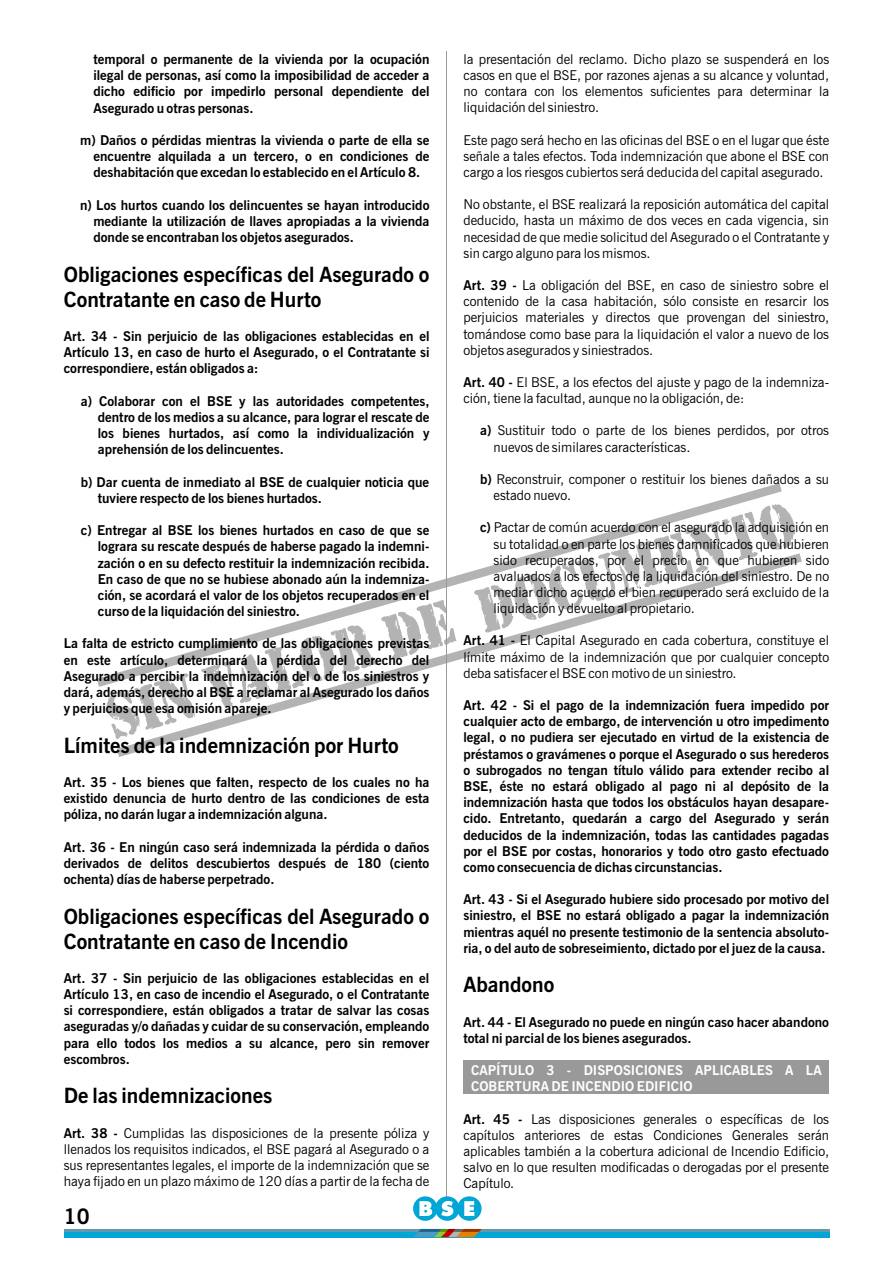
<style>
.page{position:relative;width:893px;height:1263px;background:#fff}
.page>*{position:absolute;margin:0;border:0;box-sizing:border-box;transform-origin:0 0}
.t1{font:700 21.3px "News Gothic BT";color:#000}
.t2{font:700 21px/25.2px "News Gothic BT";color:#000}
.t3{font:700 13.5px/16.2px "News Gothic BT";color:#000;text-align:justify}
.t4{font:13.5px/16.2px "News Gothic BT";color:#000;text-align:justify}
.t5{font:700 13.5px/16.2px "News Gothic BT";color:#fff}
.s1{font-weight:700}
</style>
<div class="page">
<svg style="left:107px;top:693px;width:10px;height:46px"></svg>
<svg style="left:97px;top:483px;width:685px;height:204px"></svg>
<svg style="left:117px;top:553px;width:685px;height:204px"></svg>
<div style="left:463px;top:1060px;width:366px;height:33px;background:#999"></div>
<hr style="left:446px;top:51px;width:1px;height:1161px;background:#999">
<div style="left:64px;top:1229px;width:765px;height:8px;background:#00a6d6"></div>
<div style="left:413px;top:1196px;width:25px;height:25px;background:#00a6d6;border-radius:50%"></div>
<div style="left:457px;top:1196px;width:25px;height:25px;background:#00a6d6;border-radius:50%"></div>
<div style="left:435px;top:1196px;width:25px;height:25px;background:#00a6d6;border-radius:50%"></div>
<svg style="left:419px;top:1201px;width:13px;height:15px"></svg>
<svg style="left:441px;top:1201px;width:12px;height:15px"></svg>
<svg style="left:464px;top:1201px;width:10px;height:15px"></svg>
<hr style="left:64px;top:1229px;width:765px;height:3px;background:#6399ab">
<svg style="left:413px;top:1229px;width:69px;height:8px"></svg>
<p class="t3" style="left:93px;top:52px;width:338px">temporal o permanente de la vivienda por la ocupación ilegal de personas, así como la imposibilidad de acceder a dicho edificio por impedirlo personal dependiente del Asegurado u otras personas.</p>
<p class="t3" style="left:93px;top:133px;width:338px;text-indent:-13px">m) Daños o pérdidas mientras la vivienda o parte de ella se encuentre alquilada a un tercero, o en condiciones de deshabitación que excedan lo establecido en el Artículo 8.</p>
<p class="t3" style="left:93px;top:198px;width:338px;text-indent:-13px">n) Los hurtos cuando los delincuentes se hayan introducido mediante la utilización de llaves apropiadas a la vivienda donde se encontraban los objetos asegurados.</p>
<h2 class="t2" style="left:64px;top:264px;width:367px">Obligaciones específicas del Asegurado o<br>Contratante en caso de Hurto</h2>
<p class="t3" style="left:64px;top:329px;width:367px">Art. 34 - Sin perjuicio de las obligaciones establecidas en el Artículo 13, en caso de hurto el Asegurado, o el Contratante si correspondiere, están obligados a:</p>
<p class="t3" style="left:98px;top:394px;width:333px;text-indent:-17px">a) Colaborar con el BSE y las autoridades competentes, dentro de los medios a su alcance, para lograr el rescate de los bienes hurtados, así como la individualización y aprehensión de los delincuentes.</p>
<p class="t3" style="left:98px;top:475px;width:333px;text-indent:-17px">b) Dar cuenta de inmediato al BSE de cualquier noticia que tuviere respecto de los bienes hurtados.</p>
<p class="t3" style="left:98px;top:523px;width:333px;text-indent:-17px">c) Entregar al BSE los bienes hurtados en caso de que se lograra su rescate después de haberse pagado la indemni&shy;zación o en su defecto restituir la indemnización recibida.<br>En caso de que no se hubiese abonado aún la indemniza&shy;ción, se acordará el valor de los objetos recuperados en el curso de la liquidación del siniestro.</p>
<p class="t3" style="left:64px;top:637px;width:367px">La falta de estricto cumplimiento de las obligaciones previstas en este artículo, determinará la pérdida del derecho del Asegurado a percibir la indemnización del o de los siniestros y dará, además, derecho al BSE a reclamar al Asegurado los daños y perjuicios que esa omisión apareje.</p>
<h2 class="t2" style="left:64px;top:735px;width:337px">Límites de la indemnización por Hurto</h2>
<p class="t3" style="left:64px;top:775px;width:367px">Art. 35 - Los bienes que falten, respecto de los cuales no ha existido denuncia de hurto dentro de las condiciones de esta póliza, no darán lugar a indemnización alguna.</p>
<p class="t3" style="left:64px;top:840px;width:367px">Art. 36 - En ningún caso será indemnizada la pérdida o daños derivados de delitos descubiertos después de 180 (ciento ochenta) días de haberse perpetrado.</p>
<h2 class="t2" style="left:64px;top:905px;width:367px">Obligaciones específicas del Asegurado o<br>Contratante en caso de Incendio</h2>
<p class="t3" style="left:64px;top:971px;width:367px">Art. 37 - Sin perjuicio de las obligaciones establecidas en el Artículo 13, en caso de incendio el Asegurado, o el Contratante si correspondiere, están obligados a tratar de salvar las cosas aseguradas y/o dañadas y cuidar de su conservación, empleando para ello todos los medios a su alcance, pero sin remover escombros.</p>
<h2 class="t2" style="left:64px;top:1085px;width:210px">De las indemnizaciones</h2>
<p class="t4" style="left:64px;top:1126px;width:367px"><span class="s1">Art. 38 -</span> Cumplidas las disposiciones de la presente póliza y llenados los requisitos indicados, el BSE pagará al Asegurado o a sus representantes legales, el importe de la indemnización que se haya fijado en un plazo máximo de 120 días a partir de la fecha de</p>
<h1 class="t1" style="left:64px;top:1207px;width:27px">10</h1>
<p class="t4" style="left:463px;top:52px;width:367px">la presentación del reclamo. Dicho plazo se suspenderá en los casos en que el BSE, por razones ajenas a su alcance y voluntad, no contara con los elementos suficientes para determinar la liquidación del siniestro.</p>
<p class="t4" style="left:463px;top:133px;width:367px">Este pago será hecho en las oficinas del BSE o en el lugar que éste señale a tales efectos. Toda indemnización que abone el BSE con cargo a los riesgos cubiertos será deducida del capital asegurado.</p>
<p class="t4" style="left:463px;top:198px;width:367px">No obstante, el BSE realizará la reposición automática del capital deducido, hasta un máximo de dos veces en cada vigencia, sin necesidad de que medie solicitud del Asegurado o el Contratante y sin cargo alguno para los mismos.</p>
<p class="t4" style="left:463px;top:278px;width:367px"><span class="s1">Art. 39 -</span> La obligación del BSE, en caso de siniestro sobre el contenido de la casa habitación, sólo consiste en resarcir los perjuicios materiales y directos que provengan del siniestro, tomándose como base para la liquidación el valor a nuevo de los objetos asegurados y siniestrados.</p>
<p class="t4" style="left:463px;top:375px;width:367px"><span class="s1">Art. 40 -</span> El BSE, a los efectos del ajuste y pago de la indemniza&shy;ción, tiene la facultad, aunque no la obligación, de:</p>
<p class="t4" style="left:493px;top:424px;width:337px;text-indent:-13px"><span class="s1">a)</span> Sustituir todo o parte de los bienes perdidos, por otros nuevos de similares características.</p>
<p class="t4" style="left:493px;top:472px;width:337px;text-indent:-13px"><span class="s1">b)</span> Reconstruir, componer o restituir los bienes dañados a su estado nuevo.</p>
<p class="t4" style="left:493px;top:521px;width:337px;text-indent:-13px"><span class="s1">c)</span> Pactar de común acuerdo con el asegurado la adquisición en su totalidad o en parte los bienes damnificados que hubieren sido recuperados, por el precio en que hubieren sido avaluados a los efectos de la liquidación del siniestro. De no mediar dicho acuerdo el bien recuperado será excluido de la liquidación y devuelto al propietario.</p>
<p class="t4" style="left:463px;top:634px;width:367px"><span class="s1">Art. 41 -</span> El Capital Asegurado en cada cobertura, constituye el límite máximo de la indemnización que por cualquier concepto deba satisfacer el BSE con motivo de un siniestro.</p>
<p class="t3" style="left:463px;top:698px;width:367px">Art. 42 - Si el pago de la indemnización fuera impedido por cualquier acto de embargo, de intervención u otro impedimento legal, o no pudiera ser ejecutado en virtud de la existencia de préstamos o gravámenes o porque el Asegurado o sus herederos o subrogados no tengan título válido para extender recibo al BSE, éste no estará obligado al pago ni al depósito de la indemnización hasta que todos los obstáculos hayan desapare&shy;cido. Entretanto, quedarán a cargo del Asegurado y serán deducidos de la indemnización, todas las cantidades pagadas por el BSE por costas, honorarios y todo otro gasto efectuado como consecuencia de dichas circunstancias.</p>
<p class="t3" style="left:463px;top:893px;width:367px">Art. 43 - Si el Asegurado hubiere sido procesado por motivo del siniestro, el BSE no estará obligado a pagar la indemnización mientras aquél no presente testimonio de la sentencia absoluto&shy;ria, o del auto de sobreseimiento, dictado por el juez de la causa.</p>
<h2 class="t2" style="left:463px;top:974px;width:92px">Abandono</h2>
<p class="t3" style="left:463px;top:1015px;width:367px">Art. 44 - El Asegurado no puede en ningún caso hacer abandono total ni parcial de los bienes asegurados.</p>
<p class="t5" style="left:471px;top:1063px;width:352px">CAPÍTULO 3 - DISPOSICIONES APLICABLES A LA<br>COBERTURA DE INCENDIO EDIFICIO</p>
<p class="t4" style="left:463px;top:1112px;width:367px"><span class="s1">Art. 45 -</span> Las disposiciones generales o específicas de los capítulos anteriores de estas Condiciones Generales serán aplicables también a la cobertura adicional de Incendio Edificio, salvo en lo que resulten modificadas o derogadas por el presente Capítulo.</p>
</div>
